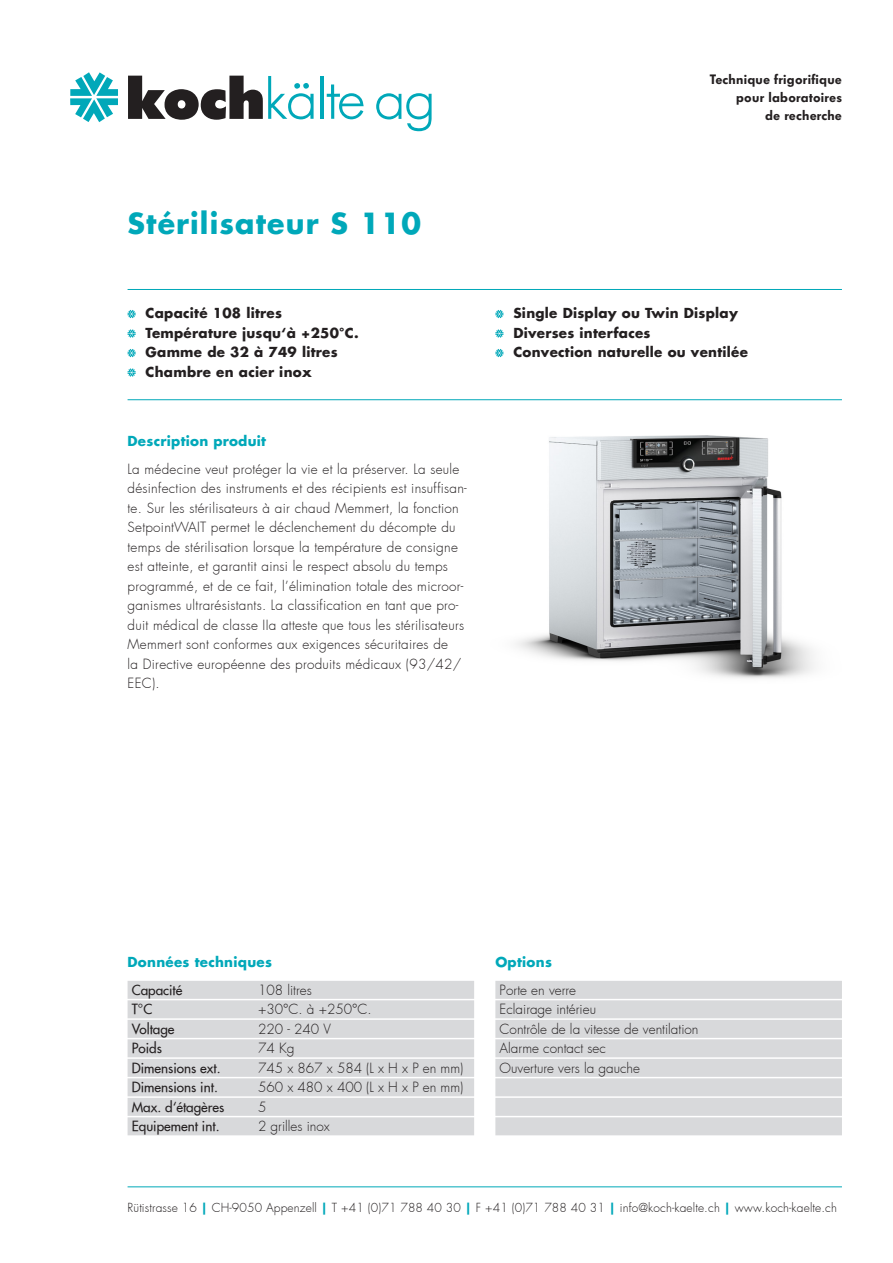
<style>
.page{position:relative;width:893px;height:1263px;background:#fff}
.page>*{position:absolute;margin:0;border:0;box-sizing:border-box;transform-origin:0 0}
.t1{font:700 28.5px "Futura";letter-spacing:.04em;color:#00a8b9}
.t2{font:300 13.5px/19.5px "Futura";letter-spacing:.02em;color:#231f20}
.t3{font:300 13.5px/19.5px "Futura";color:#231f20}
.Aufzählung{font:700 13.5px "Futura";letter-spacing:.02em;color:#231f20}
.t4{font:500 13.5px "Futura";color:#231f20}
.t5{font:600 13.5px/18px "Futura BQ";letter-spacing:.02em;color:#231f20;text-align:right}
.t6{font:700 13.5px "Futura";letter-spacing:.02em;color:#00a8b9}
.t7{font:300 12px "Futura";letter-spacing:.01em;color:#231f20}
.s1{font-weight:700;color:#00a8b9}
</style>
<div class="page">
<img style="left:516px;top:436px;width:299px;height:243px">
<svg style="left:128px;top:310px;width:8px;height:8px"></svg>
<svg style="left:128px;top:329px;width:8px;height:9px"></svg>
<svg style="left:128px;top:349px;width:8px;height:8px"></svg>
<svg style="left:128px;top:368px;width:8px;height:9px"></svg>
<svg style="left:495px;top:310px;width:8px;height:8px"></svg>
<svg style="left:495px;top:329px;width:8px;height:9px"></svg>
<svg style="left:495px;top:349px;width:8px;height:8px"></svg>
<svg style="left:70px;top:72px;width:48px;height:50px"></svg>
<svg style="left:128px;top:76px;width:186px;height:44px"></svg>
<hr style="left:320px;top:76px;width:3px;height:43px;background:#00a8b9">
<svg style="left:327px;top:84px;width:37px;height:35px"></svg>
<svg style="left:376px;top:93px;width:56px;height:38px"></svg>
<hr style="left:128px;top:289px;width:714px;height:1px;background:#00a8b9">
<hr style="left:128px;top:399px;width:714px;height:1px;background:#00a8b9">
<hr style="left:128px;top:1186px;width:714px;height:1px;background:#00a8b9">
<div style="left:495px;top:981px;width:347px;height:18px;background:#d8d9db"></div>
<div style="left:495px;top:1000px;width:347px;height:18px;background:#d8d9db"></div>
<div style="left:495px;top:1020px;width:347px;height:18px;background:#d8d9db"></div>
<div style="left:495px;top:1039px;width:347px;height:18px;background:#d8d9db"></div>
<div style="left:495px;top:1059px;width:347px;height:18px;background:#d8d9db"></div>
<div style="left:495px;top:1078px;width:347px;height:18px;background:#d8d9db"></div>
<div style="left:495px;top:1098px;width:347px;height:18px;background:#d8d9db"></div>
<div style="left:495px;top:1117px;width:347px;height:18px;background:#d8d9db"></div>
<div style="left:128px;top:981px;width:346px;height:18px;background:#d8d9db"></div>
<div style="left:128px;top:1000px;width:346px;height:18px;background:#d8d9db"></div>
<div style="left:128px;top:1020px;width:346px;height:18px;background:#d8d9db"></div>
<div style="left:128px;top:1039px;width:346px;height:18px;background:#d8d9db"></div>
<div style="left:128px;top:1059px;width:346px;height:18px;background:#d8d9db"></div>
<div style="left:128px;top:1078px;width:346px;height:18px;background:#d8d9db"></div>
<div style="left:128px;top:1098px;width:346px;height:18px;background:#d8d9db"></div>
<div style="left:128px;top:1117px;width:346px;height:18px;background:#d8d9db"></div>
<h1 class="t1" style="left:128px;top:204px;width:295px">Stérilisateur S 110</h1>
<p class="Aufzählung" style="left:146px;top:304px;width:138px">Capacité 108 litres</p>
<p class="Aufzählung" style="left:146px;top:324px;width:215px">Température jusqu‘à +250°C.</p>
<p class="Aufzählung" style="left:146px;top:343px;width:194px">Gamme de 32 à 749 litres</p>
<p class="Aufzählung" style="left:146px;top:363px;width:168px">Chambre en acier inox</p>
<p class="t6" style="left:128px;top:432px;width:140px">Description produit</p>
<p class="t2" style="left:128px;top:460px;width:341px">La médecine veut protéger la vie et la préserver. La seule désinfection des instruments et des récipients est insuffisan&shy;te. Sur les stérilisateurs à air chaud Memmert, la fonction SetpointWAIT permet le déclenchement du décompte du temps de stérilisation lorsque la température de consigne est atteinte, et garantit ainsi le respect absolu du temps programmé, et de ce fait, l’élimination totale des microor&shy;ganismes ultrarésistants. La classification en tant que pro&shy;duit médical de classe IIa atteste que tous les stérilisateurs Memmert sont conformes aux exigences sécuritaires de<br>la Directive européenne des produits médicaux (93/42/ EEC).</p>
<p class="t5" style="left:710px;top:71px;width:134px">Technique frigorifique pour laboratoires<br>de recherche</p>
<p class="Aufzählung" style="left:513px;top:304px;width:226px">Single Display ou Twin Display</p>
<p class="Aufzählung" style="left:513px;top:324px;width:139px">Diverses interfaces</p>
<p class="Aufzählung" style="left:513px;top:343px;width:236px">Convection naturelle ou ventilée</p>
<p class="t6" style="left:128px;top:953px;width:146px">Données techniques</p>
<p class="t4" style="left:132px;top:981px;width:52px">Capacité</p>
<p class="t3" style="left:258px;top:980px;width:55px">108 litres</p>
<p class="t4" style="left:132px;top:1001px;width:22px">T°C</p>
<p class="t2" style="left:258px;top:1000px;width:115px">+30°C. à +250°C.</p>
<p class="t4" style="left:132px;top:1020px;width:44px">Voltage</p>
<p class="t2" style="left:258px;top:1019px;width:74px">220 - 240 V</p>
<p class="t4" style="left:132px;top:1040px;width:32px">Poids</p>
<p class="t2" style="left:258px;top:1039px;width:38px">74 Kg</p>
<p class="t4" style="left:132px;top:1059px;width:90px">Dimensions ext.</p>
<p class="t3" style="left:258px;top:1058px;width:207px">745 x 867 x 584 (L x H x P en mm)</p>
<p class="t4" style="left:132px;top:1079px;width:88px">Dimensions int.</p>
<p class="t3" style="left:258px;top:1078px;width:207px">560 x 480 x 400 (L x H x P en mm)</p>
<p class="t4" style="left:132px;top:1098px;width:94px">Max. d‘étagères</p>
<p class="t2" style="left:258px;top:1097px;width:10px">5</p>
<p class="t4" style="left:132px;top:1118px;width:89px">Equipement int.</p>
<p class="t3" style="left:258px;top:1117px;width:73px">2 grilles inox</p>
<p class="t6" style="left:495px;top:953px;width:58px">Options</p>
<p class="t3" style="left:500px;top:980px;width:200px">Porte en verre<br>Eclairage intérieu<br>Contrôle de la vitesse de ventilation<br>Alarme contact sec<br>Ouverture vers la gauche</p>
<p class="t7" style="left:128px;top:1200px;width:711px">Rütistrasse 16 <span class="s1">|</span> CH-9050 Appenzell <span class="s1">|</span> T +41 (0)71 788 40 30 <span class="s1">|</span> F +41 (0)71 788 40 31 <span class="s1">|</span> info@koch-kaelte.ch <span class="s1">|</span> www.koch-kaelte.ch</p>
</div>
